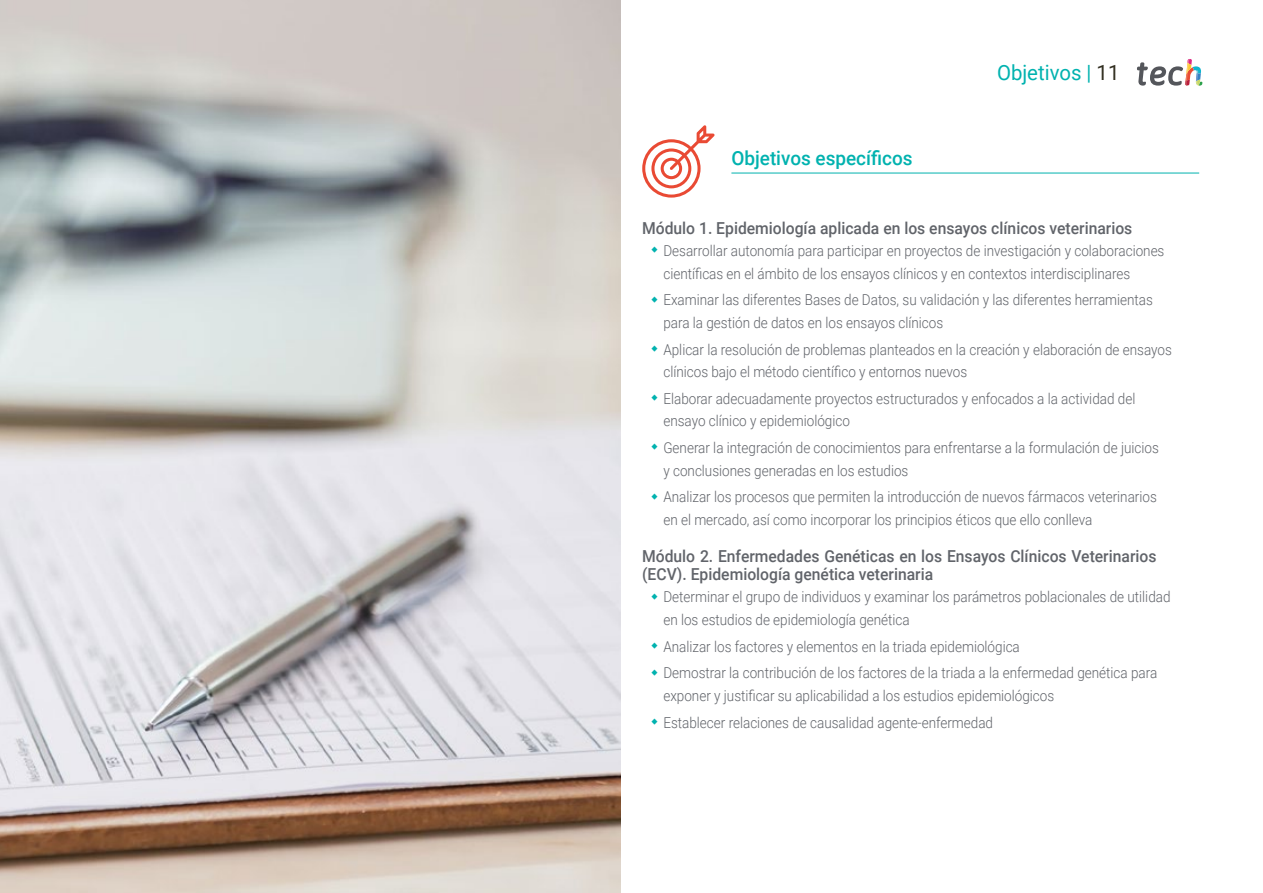
<style>
.page{position:relative;width:1263px;height:893px;background:#fff}
.page>*{position:absolute;margin:0;border:0;box-sizing:border-box;transform-origin:0 0}
.t1{font:21px "Roboto";color:#00b2af}
.t2{font:500 19.5px "Roboto";color:#00b2af}
.t3{font:500 16.5px/18px "Roboto";color:#61646a;scale:.95 1}
.t4{font:300 15px/22.5px "Roboto";color:#61646a;scale:.9 1}
.s1{color:#312e20}
</style>
<div class="page">
<svg style="left:1137px;top:59px;width:65px;height:27px"></svg>
<img style="left:0;top:0;width:621px;height:893px">
<hr style="left:731px;top:173px;width:468px;height:1px;background:#00b2af">
<svg style="left:642px;top:125px;width:73px;height:73px"></svg>
<h2 class="t2" style="left:731px;top:144px;width:183px">Objetivos específicos</h2>
<h1 class="t1" style="left:997px;top:57px;width:124px">Objetivos | <span class="s1">11</span></h1>
<p class="t3" style="left:642px;top:218px;width:518px">Módulo 1. Epidemiología aplicada en los ensayos clínicos veterinarios</p>
<p class="t4" style="left:663px;top:239px;width:558px">Desarrollar autonomía para participar en proyectos de investigación y colaboraciones científicas en el ámbito de los ensayos clínicos y en contextos interdisciplinares</p>
<p class="t4" style="left:663px;top:288px;width:546px">Examinar las diferentes Bases de Datos, su validación y las diferentes herramientas para la gestión de datos en los ensayos clínicos</p>
<p class="t4" style="left:663px;top:337px;width:566px">Aplicar la resolución de problemas planteados en la creación y elaboración de ensayos clínicos bajo el método científico y entornos nuevos</p>
<p class="t4" style="left:663px;top:387px;width:526px">Elaborar adecuadamente proyectos estructurados y enfocados a la actividad del ensayo clínico y epidemiológico</p>
<p class="t4" style="left:663px;top:436px;width:552px">Generar la integración de conocimientos para enfrentarse a la formulación de juicios y conclusiones generadas en los estudios</p>
<p class="t4" style="left:663px;top:485px;width:550px">Analizar los procesos que permiten la introducción de nuevos fármacos veterinarios en el mercado, así como incorporar los principios éticos que ello conlleva</p>
<p class="t3" style="left:642px;top:547px;width:543px">Módulo 2. Enfermedades Genéticas en los Ensayos Clínicos Veterinarios (ECV). Epidemiología genética veterinaria</p>
<p class="t4" style="left:663px;top:585px;width:565px">Determinar el grupo de individuos y examinar los parámetros poblacionales de utilidad en los estudios de epidemiología genética</p>
<p class="t4" style="left:663px;top:632px;width:550px;line-height:26.7px">Analizar los factores y elementos en la triada epidemiológica<br>Demostrar la contribución de los factores de la triada a la enfermedad genética para</p>
<p class="t4" style="left:663px;top:682px;width:436px;line-height:26.7px">exponer y justificar su aplicabilidad a los estudios epidemiológicos<br>Establecer relaciones de causalidad agente-enfermedad</p>
</div>
